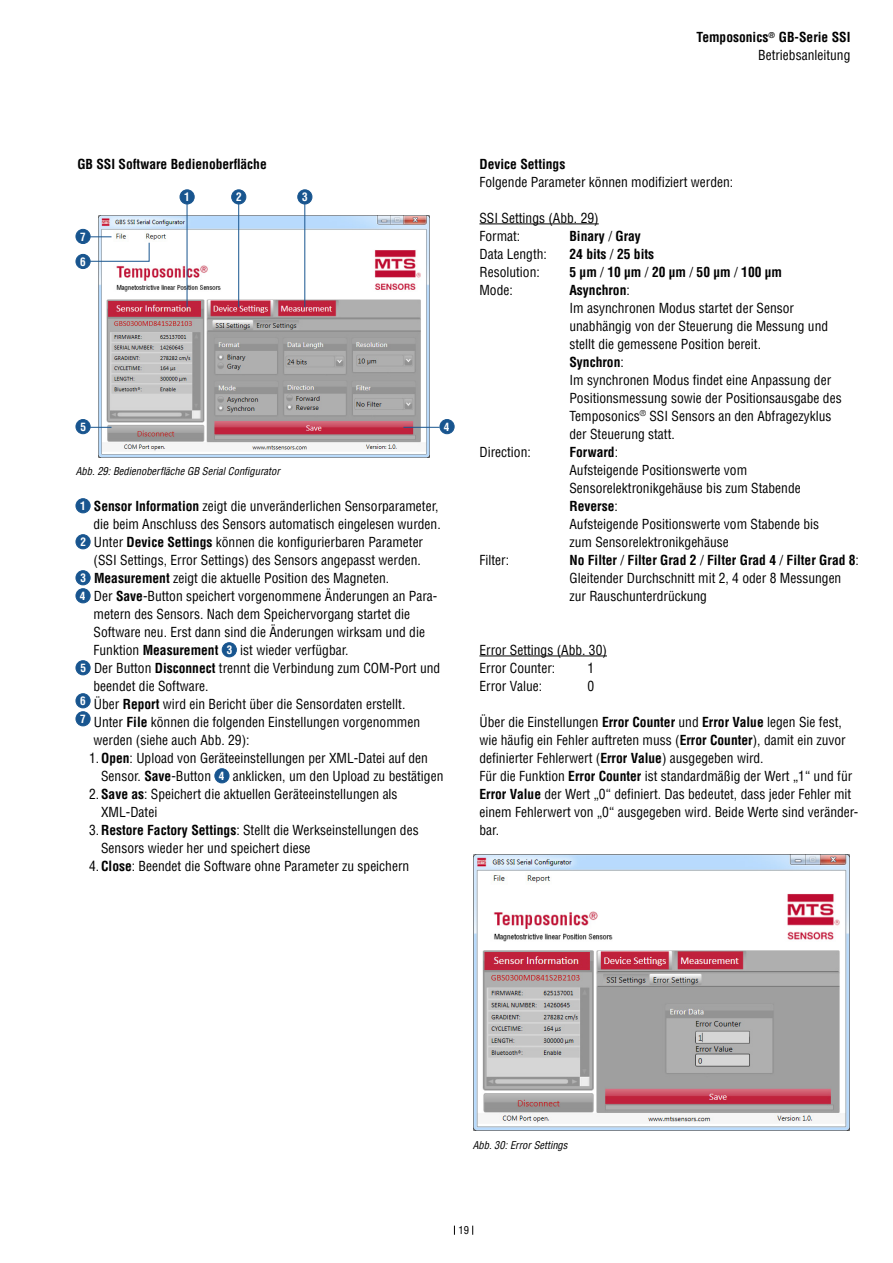
<style>
.page{position:relative;width:893px;height:1263px;background:#fff}
.page>*{position:absolute;margin:0;border:0;box-sizing:border-box;transform-origin:0 0}
.t1{font:condensed 13.5px/18px "Helvetica LT Pro";color:#000}
.t2{font:700 condensed 13.5px/18px "Helvetica LT Pro";color:#000;text-align:right}
.t3{font:700 condensed 11.25px "Helvetica LT Pro";color:#fff}
.t4{font:italic condensed 10.5px "Helvetica LT Pro";color:#000}
.t5{font:condensed 10.5px "Helvetica LT Pro";color:#000}
.s1{font-weight:400}
.s2{font-weight:700;font-size:11.25px;color:#fff}
.s3{font-weight:700}
</style>
<div class="page">
<div style="left:76px;top:499px;width:14px;height:14px;background:#18558f;border-radius:50%"></div>
<div style="left:76px;top:498px;width:15px;height:15px;border:1px solid #18558f;border-radius:50%"></div>
<div style="left:76px;top:535px;width:14px;height:14px;background:#18558f;border-radius:50%"></div>
<div style="left:76px;top:534px;width:15px;height:15px;border:1px solid #18558f;border-radius:50%"></div>
<div style="left:76px;top:571px;width:14px;height:14px;background:#18558f;border-radius:50%"></div>
<div style="left:76px;top:570px;width:15px;height:15px;border:1px solid #18558f;border-radius:50%"></div>
<div style="left:76px;top:589px;width:14px;height:14px;background:#18558f;border-radius:50%"></div>
<div style="left:76px;top:588px;width:15px;height:15px;border:1px solid #18558f;border-radius:50%"></div>
<div style="left:222px;top:643px;width:14px;height:14px;background:#18558f;border-radius:50%"></div>
<div style="left:222px;top:642px;width:15px;height:15px;border:1px solid #18558f;border-radius:50%"></div>
<div style="left:76px;top:661px;width:14px;height:14px;background:#18558f;border-radius:50%"></div>
<div style="left:76px;top:660px;width:15px;height:15px;border:1px solid #18558f;border-radius:50%"></div>
<div style="left:76px;top:694px;width:14px;height:14px;background:#18558f;border-radius:50%"></div>
<div style="left:76px;top:693px;width:15px;height:15px;border:1px solid #18558f;border-radius:50%"></div>
<div style="left:76px;top:712px;width:14px;height:14px;background:#18558f;border-radius:50%"></div>
<div style="left:76px;top:711px;width:15px;height:15px;border:1px solid #18558f;border-radius:50%"></div>
<div style="left:215px;top:769px;width:14px;height:14px;background:#18558f;border-radius:50%"></div>
<div style="left:214px;top:768px;width:15px;height:15px;border:1px solid #18558f;border-radius:50%"></div>
<hr style="left:479px;top:224px;width:120px;height:1px;background:#000">
<hr style="left:479px;top:656px;width:128px;height:1px;background:#000">
<img style="left:99px;top:215px;width:330px;height:243px">
<div style="left:232px;top:190px;width:14px;height:14px;background:#18558f;border-radius:50%"></div>
<div style="left:231px;top:189px;width:15px;height:15px;border:1px solid #18558f;border-radius:50%"></div>
<hr style="left:238px;top:204px;width:1px;height:103px;background:#18558f">
<div style="left:298px;top:190px;width:14px;height:14px;background:#18558f;border-radius:50%"></div>
<div style="left:297px;top:189px;width:15px;height:15px;border:1px solid #18558f;border-radius:50%"></div>
<hr style="left:304px;top:204px;width:1px;height:103px;background:#18558f">
<div style="left:440px;top:419px;width:14px;height:15px;background:#18558f;border-radius:50%"></div>
<div style="left:440px;top:419px;width:14px;height:15px;border:1px solid #18558f;border-radius:50%"></div>
<div style="left:76px;top:419px;width:14px;height:15px;background:#18558f;border-radius:50%"></div>
<div style="left:76px;top:419px;width:15px;height:15px;border:1px solid #18558f;border-radius:50%"></div>
<svg style="left:90px;top:427px;width:22px;height:1px"></svg>
<hr style="left:403px;top:427px;width:37px;height:1px;background:#18558f">
<div style="left:180px;top:190px;width:14px;height:14px;background:#18558f;border-radius:50%"></div>
<div style="left:180px;top:189px;width:15px;height:15px;border:1px solid #18558f;border-radius:50%"></div>
<hr style="left:187px;top:204px;width:1px;height:103px;background:#18558f">
<div style="left:76px;top:254px;width:14px;height:15px;background:#18558f;border-radius:50%"></div>
<div style="left:76px;top:254px;width:15px;height:15px;border:1px solid #18558f;border-radius:50%"></div>
<div style="left:76px;top:229px;width:14px;height:15px;background:#18558f;border-radius:50%"></div>
<div style="left:76px;top:229px;width:15px;height:15px;border:1px solid #18558f;border-radius:50%"></div>
<svg style="left:89px;top:236px;width:61px;height:26px"></svg>
<img style="left:473px;top:854px;width:376px;height:276px">
<p class="t2" style="left:697px;top:28px;width:155px">Temposonics<sup>®</sup> GB-Serie SSI<br><span class="s1">Betriebsanleitung</span></p>
<p class="t2" style="left:77px;top:154px;width:191px">GB SSI Software Bedienoberfläche</p>
<p class="t3" style="left:80px;top:229px;width:7px">7</p>
<p class="t3" style="left:80px;top:254px;width:7px">6</p>
<p class="t3" style="left:184px;top:190px;width:7px">1</p>
<p class="t3" style="left:236px;top:190px;width:7px">2</p>
<p class="t3" style="left:302px;top:190px;width:7px">3</p>
<p class="t3" style="left:80px;top:419px;width:7px">5</p>
<p class="t3" style="left:444px;top:419px;width:7px">4</p>
<p class="t4" style="left:76px;top:464px;width:206px">Abb. 29: Bedienoberfläche GB Serial Configurator</p>
<p class="t1" style="left:80px;top:497px;width:360px"><span class="s2">1</span> <span class="s3">Sensor Information</span> zeigt die unveränderlichen Sensorparameter,</p>
<p class="t1" style="left:94px;top:515px;width:349px">die beim Anschluss des Sensors automatisch eingelesen wurden.</p>
<p class="t1" style="left:80px;top:533px;width:344px"><span class="s2">2</span> Unter <span class="s3">Device Settings</span> können die konfigurierbaren Parameter</p>
<p class="t1" style="left:94px;top:551px;width:329px">(SSI Settings, Error Settings) des Sensors angepasst werden.</p>
<p class="t1" style="left:80px;top:569px;width:310px"><span class="s2">3</span> <span class="s3">Measurement</span> zeigt die aktuelle Position des Magneten.</p>
<p class="t1" style="left:80px;top:587px;width:359px"><span class="s2">4</span> Der <span class="s3">Save</span>-Button speichert vorgenommene Änderungen an Para‑</p>
<p class="t1" style="left:94px;top:605px;width:318px">metern des Sensors. Nach dem Speichervorgang startet die</p>
<p class="t1" style="left:94px;top:623px;width:333px">Software neu. Erst dann sind die Änderungen wirksam und die</p>
<p class="t1" style="left:94px;top:641px;width:257px">Funktion <span class="s3">Measurement</span> <span class="s2">3</span> ist wieder verfügbar.</p>
<p class="t1" style="left:80px;top:659px;width:361px"><span class="s2">5</span> Der Button <span class="s3">Disconnect</span> trennt die Verbindung zum COM-Port und</p>
<p class="t1" style="left:94px;top:677px;width:117px">beendet die Software.</p>
<p class="t1" style="left:80px;top:695px;width:327px"><sup>6</sup> Über <span class="s3">Report</span> wird ein Bericht über die Sensordaten erstellt.</p>
<p class="t1" style="left:80px;top:713px;width:341px"><sup>7</sup> Unter <span class="s3">File</span> können die folgenden Einstellungen vorgenommen</p>
<p class="t1" style="left:94px;top:731px;width:157px">werden (siehe auch Abb. 29):</p>
<p class="t1" style="left:89px;top:749px;width:340px">1.<span class="s3">Open</span>: Upload von Geräteeinstellungen per XML-Datei auf den</p>
<p class="t1" style="left:101px;top:767px;width:344px">Sensor. <span class="s3">Save</span>-Button <span class="s2">4</span> anklicken, um den Upload zu bestätigen</p>
<p class="t1" style="left:89px;top:785px;width:310px">2.<span class="s3">Save as</span>: Speichert die aktuellen Geräteeinstellungen als</p>
<p class="t1" style="left:101px;top:803px;width:58px">XML-Datei</p>
<p class="t1" style="left:89px;top:821px;width:331px">3.<span class="s3">Restore Factory Settings</span>: Stellt die Werkseinstellungen des</p>
<p class="t1" style="left:101px;top:839px;width:211px">Sensors wieder her und speichert diese</p>
<p class="t1" style="left:89px;top:857px;width:322px">4.<span class="s3">Close</span>: Beendet die Software ohne Parameter zu speichern</p>
<p class="t2" style="left:479px;top:154px;width:87px">Device Settings</p>
<p class="t1" style="left:479px;top:173px;width:255px">Folgende Parameter können modifiziert werden:</p>
<p class="t1" style="left:479px;top:209px;width:121px">SSI Settings (Abb. 29)<br>Format:</p>
<p class="t2" style="left:569px;top:226px;width:73px">Binary <span class="s1">/</span> Gray</p>
<p class="t1" style="left:479px;top:245px;width:69px">Data Length:</p>
<p class="t2" style="left:569px;top:244px;width:86px">24 bits <span class="s1">/</span> 25 bits</p>
<p class="t1" style="left:479px;top:263px;width:62px">Resolution:</p>
<p class="t2" style="left:569px;top:262px;width:214px">5 µm <span class="s1">/</span> 10 µm <span class="s1">/</span> 20 µm <span class="s1">/</span> 50 µm <span class="s1">/</span> 100 µm</p>
<p class="t1" style="left:479px;top:281px;width:35px">Mode:</p>
<p class="t1" style="left:569px;top:281px;width:274px"><span class="s3">Asynchron</span>:<br>Im asynchronen Modus startet der Sensor unabhängig von der Steuerung die Messung und stellt die gemessene Position bereit.<br><span class="s3">Synchron</span>:<br>Im synchronen Modus findet eine Anpassung der Positionsmessung sowie der Positionsausgabe des Temposonics<sup>®</sup> SSI Sensors an den Abfragezyklus der Steuerung statt.</p>
<p class="t1" style="left:479px;top:443px;width:53px">Direction:</p>
<p class="t1" style="left:569px;top:443px;width:251px"><span class="s3">Forward</span>:<br>Aufsteigende Positionswerte vom<br>Sensorelektronikgehäuse bis zum Stabende<br><span class="s3">Reverse</span>:<br>Aufsteigende Positionswerte vom Stabende bis zum Sensorelektronikgehäuse</p>
<p class="t1" style="left:479px;top:550px;width:31px">Filter:</p>
<p class="t1" style="left:569px;top:550px;width:291px"><span class="s3">No Filter</span> / <span class="s3">Filter Grad 2</span> / <span class="s3">Filter Grad 4</span> / <span class="s3">Filter Grad 8</span>:<br>Gleitender Durchschnitt mit 2, 4 oder 8 Messungen zur Rauschunterdrückung</p>
<p class="t1" style="left:479px;top:640px;width:129px">Error Settings (Abb. 30)<br>Error Counter:</p>
<p class="t1" style="left:587px;top:658px;width:8px">1</p>
<p class="t1" style="left:479px;top:676px;width:64px">Error Value:</p>
<p class="t1" style="left:587px;top:676px;width:8px">0</p>
<p class="t1" style="left:479px;top:712px;width:380px">Über die Einstellungen <span class="s3">Error Counter</span> und <span class="s3">Error Value</span> legen Sie fest, wie häufig ein Fehler auftreten muss (<span class="s3">Error Counter</span>), damit ein zuvor definierter Fehlerwert (<span class="s3">Error Value</span>) ausgegeben wird.<br>Für die Funktion <span class="s3">Error Counter</span> ist standardmäßig der Wert „1“ und für <span class="s3">Error Value</span> der Wert „0“ definiert. Das bedeutet, dass jeder Fehler mit einem Fehlerwert von „0“ ausgegeben wird. Beide Werte sind veränder‑ bar.</p>
<p class="t4" style="left:473px;top:1138px;width:96px">Abb. 30: Error Settings</p>
<p class="t5" style="left:458px;top:1224px;width:12px">19</p>
</div>
